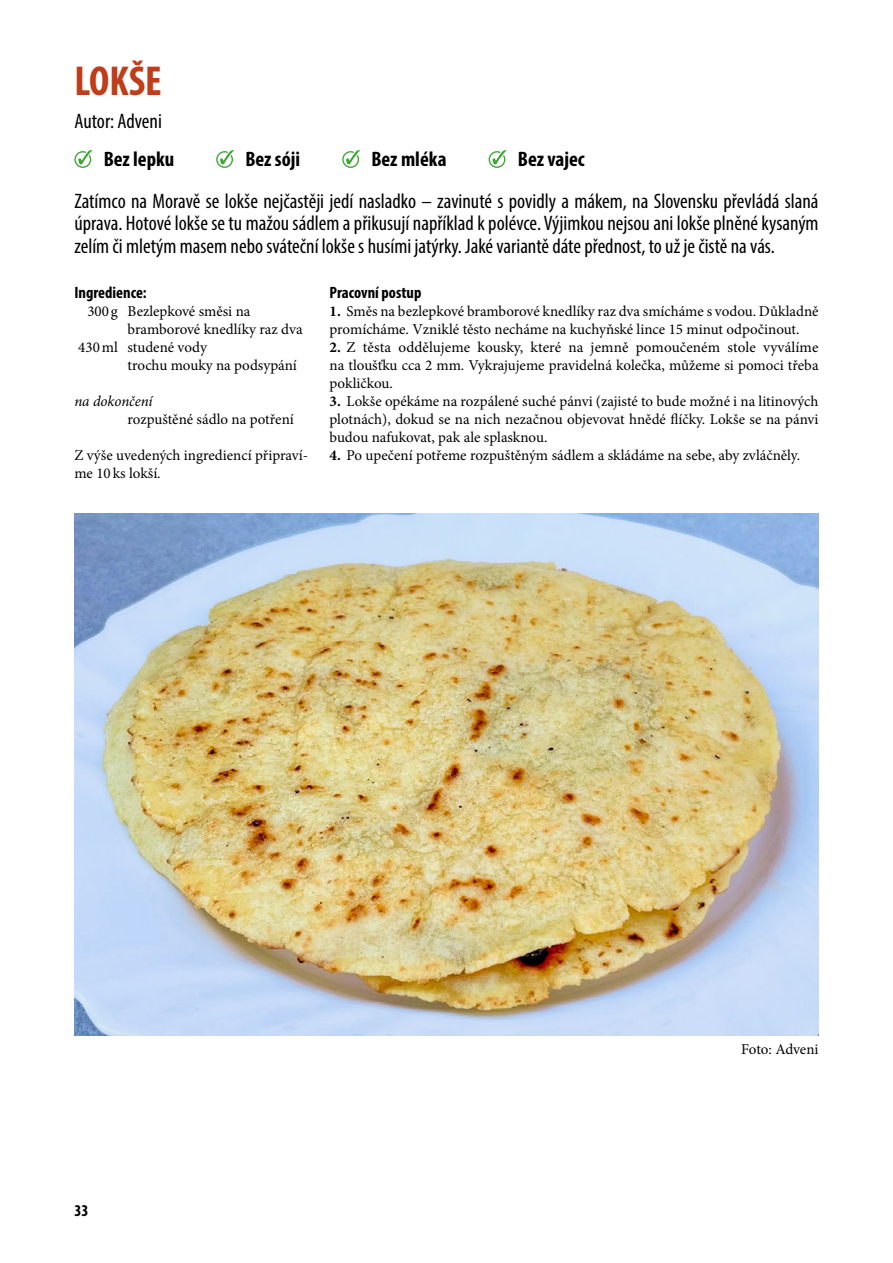
<style>
.page{position:relative;width:893px;height:1263px;background:#fff}
.page>*{position:absolute;margin:0;border:0;box-sizing:border-box;transform-origin:0 0}
.t1{font:700 condensed 42px "Myriad Pro";color:#be3d1a}
.t2{font:condensed 21px/22.6px "Myriad Pro";color:#000;text-align:justify}
.t3{font:700 condensed 21px "Myriad Pro";color:#000}
.t4{font:700 condensed 16.5px "Myriad Pro";color:#000}
.t5{font:15px/18px "Minion Pro";color:#000}
.t6{font:italic 15px "Minion Pro";letter-spacing:-.005em;color:#000}
.s1{font-weight:700}
</style>
<div class="page">
<div style="left:74px;top:151px;width:17px;height:17px;border:1px solid #3fa535;border-radius:50%"></div>
<svg style="left:76px;top:150px;width:17px;height:17px"></svg>
<div style="left:216px;top:151px;width:17px;height:17px;border:1px solid #3fa535;border-radius:50%"></div>
<svg style="left:217px;top:150px;width:17px;height:17px"></svg>
<div style="left:342px;top:151px;width:17px;height:17px;border:1px solid #3fa535;border-radius:50%"></div>
<svg style="left:344px;top:150px;width:16px;height:17px"></svg>
<div style="left:489px;top:151px;width:16px;height:17px;border:1px solid #3fa535;border-radius:50%"></div>
<svg style="left:490px;top:150px;width:17px;height:17px"></svg>
<img style="left:74px;top:514px;width:745px;height:522px">
<h1 class="t1" style="left:74px;top:55px;width:89px">LOKŠE</h1>
<h2 class="t2" style="left:74px;top:110px;width:89px">Autor: Adveni</h2>
<h2 class="t3" style="left:104px;top:146px;width:72px">Bez lepku</h2>
<h2 class="t3" style="left:245px;top:146px;width:56px">Bez sóji</h2>
<h2 class="t3" style="left:371px;top:146px;width:77px">Bez mléka</h2>
<h2 class="t3" style="left:518px;top:146px;width:68px">Bez vajec</h2>
<p class="t2" style="left:74px;top:189px;width:746px">Zatímco na Moravě se lokše nejčastěji jedí nasladko – zavinuté s povidly a mákem, na Slovensku převládá slaná úprava. Hotové lokše se tu mažou sádlem a přikusují například k polévce. Výjimkou nejsou ani lokše plněné kysaným zelím či mletým masem nebo sváteční lokše s husími jatýrky. Jaké variantě dáte přednost, to už je čistě na vás.</p>
<p class="t4" style="left:74px;top:282px;width:74px">Ingredience:</p>
<p class="t5" style="left:87px;top:302px;width:165px">300 g Bezlepkové směsi na</p>
<p class="t5" style="left:128px;top:320px;width:177px">bramborové knedlíky raz dva</p>
<p class="t5" style="left:78px;top:338px;width:130px">430ml studené vody</p>
<p class="t5" style="left:128px;top:356px;width:171px">trochu mouky na podsypání</p>
<p class="t6" style="left:74px;top:391px;width:80px">na dokončení</p>
<p class="t5" style="left:128px;top:410px;width:168px">rozpuštěné sádlo na potření</p>
<p class="t5" style="left:74px;top:446px;width:235px">Z výše uvedených ingrediencí připraví&shy;me 10 ks lokší.</p>
<p class="t4" style="left:330px;top:282px;width:93px">Pracovní postup</p>
<p class="t5" style="left:330px;top:302px;width:490px"><span class="s1">1.</span> Směs na bezlepkové bramborové knedlíky raz dva smícháme s vodou. Důkladně promícháme. Vzniklé těsto necháme na kuchyňské lince 15 minut odpočinout.</p>
<p class="t5" style="left:330px;top:338px;width:490px;text-align:justify"><span class="s1">2.</span> Z těsta oddělujeme kousky, které na jemně pomoučeném stole vyválíme na tloušťku cca 2 mm. Vykrajujeme pravidelná kolečka, můžeme si pomoci třeba pokličkou.</p>
<p class="t5" style="left:330px;top:392px;width:490px;text-align:justify"><span class="s1">3.</span> Lokše opékáme na rozpálené suché pánvi (zajisté to bude možné i na litinových plotnách), dokud se na nich nezačnou objevovat hnědé flíčky. Lokše se na pánvi budou nafukovat, pak ale splasknou.</p>
<p class="t5" style="left:330px;top:446px;width:472px"><span class="s1">4.</span> Po upečení potřeme rozpuštěným sádlem a skládáme na sebe, aby zvláčněly.</p>
<p class="t4" style="left:74px;top:1200px;width:16px">33</p>
<p class="t5" style="left:741px;top:1040px;width:79px">Foto: Adveni</p>
</div>
